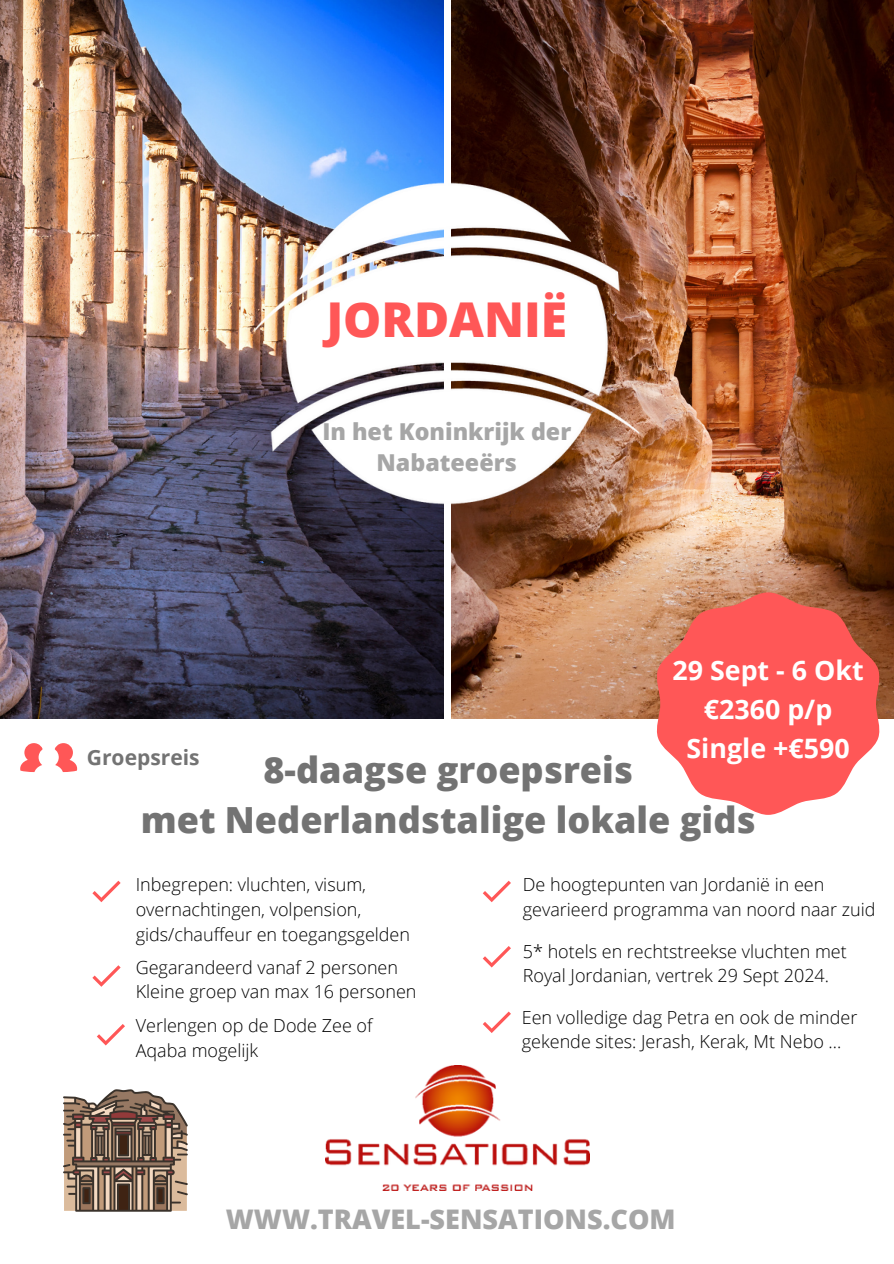
<style>
.page{position:relative;width:894px;height:1264px;background:#fff}
.page>*{position:absolute;margin:0;border:0;box-sizing:border-box;transform-origin:0 0}
.t1{font:800 48px "Open Sans";color:#ff5757}
.t2{font:800 36px/49.5px "Open Sans";color:#737373;text-align:center}
.t3{font:800 27px "Open Sans";color:#a6a6a6}
.t4{font:700 26.85px/39.3px "Open Sans";color:#fff;text-align:center}
.t5{font:800 23.25px/31.5px "Open Sans";color:#a6a6a6;text-align:center}
.t6{font:700 21px "Open Sans";color:#737373}
.t7{font:300 18px/24.8px "Open Sans";color:#000}
</style>
<div class="page">
<img style="left:451px;top:0;width:442px;height:718px">
<img style="left:0;top:0;width:443px;height:718px">
<img style="left:232px;top:129px;width:429px;height:429px">
<svg style="left:656px;top:592px;width:223px;height:222px;background:#f46d69"></svg>
<svg style="left:92px;top:880px;width:29px;height:22px"></svg>
<svg style="left:92px;top:965px;width:29px;height:21px"></svg>
<svg style="left:97px;top:1024px;width:28px;height:21px"></svg>
<svg style="left:482px;top:880px;width:29px;height:22px"></svg>
<svg style="left:482px;top:946px;width:29px;height:21px"></svg>
<svg style="left:483px;top:1011px;width:28px;height:22px"></svg>
<svg style="left:20px;top:743px;width:57px;height:29px"></svg>
<img style="left:325px;top:1065px;width:264px;height:125px">
<svg style="left:63px;top:1089px;width:125px;height:122px;background:#907a6a"></svg>
<h5 class="t1" style="left:326px;top:285px;width:242px">JORDANIË</h5>
<h4 class="t5" style="left:322px;top:415px;width:250px">In het Koninkrijk der<br>Nabateeërs</h4>
<p class="t4" style="left:672px;top:649px;width:193px">29 Sept - 6 Okt €2360 p/p<br>Single +€590</p>
<p class="t6" style="left:87px;top:742px;width:114px">Groepsreis</p>
<h2 class="t2" style="left:141px;top:744px;width:616px">8-daagse groepsreis<br>met Nederlandstalige lokale gids</h2>
<p class="t7" style="left:136px;top:872px;width:276px">Inbegrepen: vluchten, visum, overnachtingen, volpension, gids/chauffeur en toegangsgelden</p>
<p class="t7" style="left:136px;top:954px;width:264px">Gegarandeerd vanaf 2 personen</p>
<p class="t7" style="left:136px;top:979px;width:282px">Kleine groep van max 16 personen</p>
<p class="t7" style="left:521px;top:1004px;width:337px">Een volledige dag Petra en ook de minder gekende sites: Jerash, Kerak, Mt Nebo ...</p>
<p class="t7" style="left:522px;top:872px;width:354px">De hoogtepunten van Jordanië in een gevarieerd programma van noord naar zuid</p>
<p class="t7" style="left:522px;top:938px;width:325px">5* hotels en rechtstreekse vluchten met<br>Royal Jordanian, vertrek 29 Sept 2024.</p>
<p class="t7" style="left:136px;top:1012px;width:238px">Verlengen op de Dode Zee of<br>Aqaba mogelijk</p>
<h5 class="t3" style="left:226px;top:1200px;width:451px">WWW.TRAVEL-SENSATIONS.COM</h5>
</div>
